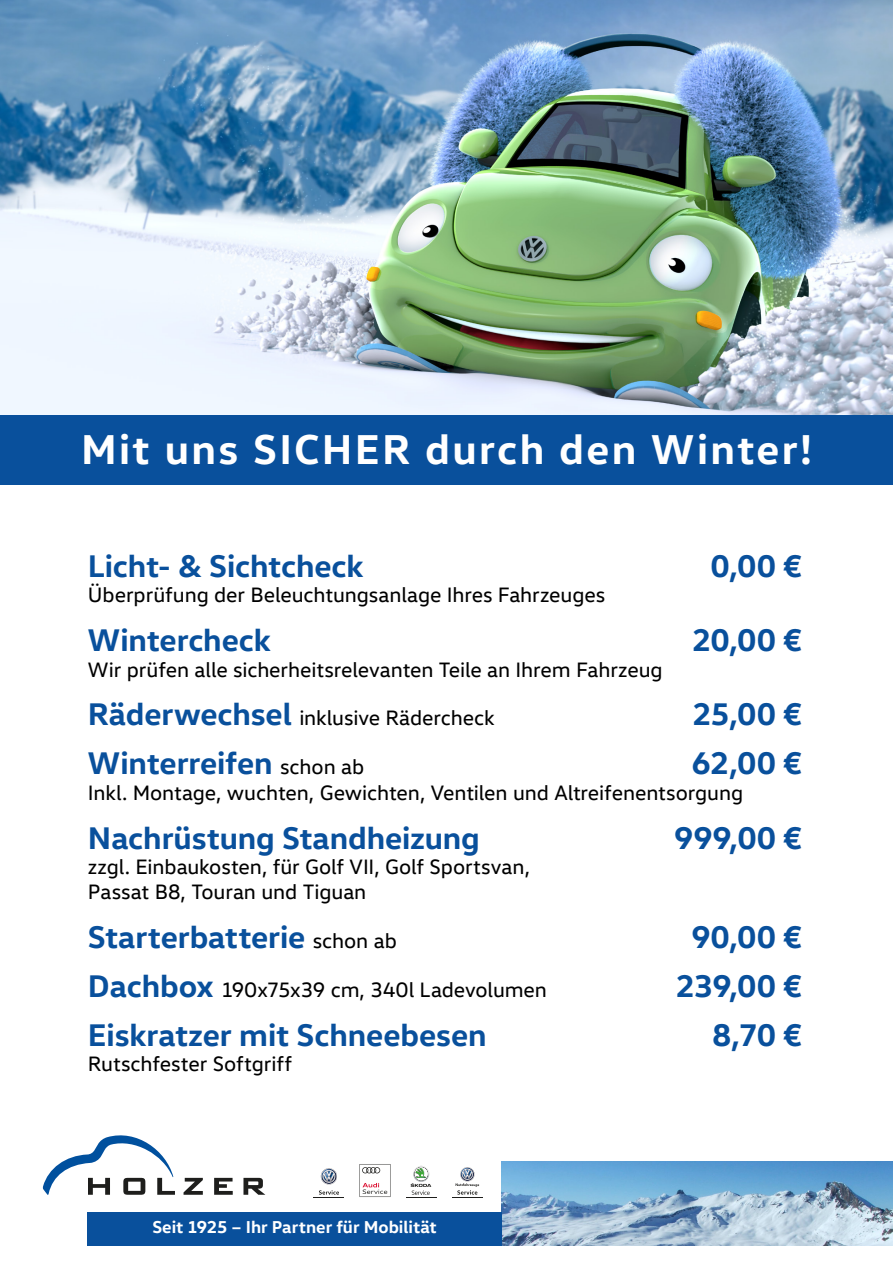
<style>
.page{position:relative;width:893px;height:1263px;background:#fff}
.page>*{position:absolute;margin:0;border:0;box-sizing:border-box;transform-origin:0 0}
.t1{font:700 42.45px "VW Head";letter-spacing:.055em;color:#fff}
.t2{font:700 31.8px "VW Head";letter-spacing:-.005em;color:#09509c}
.t3{font:21.15px/25.5px "VW Head";letter-spacing:-.005em;color:#000}
.t4{font:700 17.55px "VW Head";color:#fff}
.s1{font-weight:700;font-size:31.8px;color:#09509c}
.s2{font-weight:400;font-size:21.15px;color:#000}
</style>
<div class="page">
<img style="left:502px;top:1161px;width:391px;height:85px">
<svg style="left:43px;top:1135px;width:132px;height:60px"></svg>
<svg style="left:184px;top:1178px;width:19px;height:17px"></svg>
<svg style="left:243px;top:1178px;width:22px;height:17px"></svg>
<svg style="left:214px;top:1178px;width:19px;height:17px"></svg>
<div style="left:87px;top:1212px;width:415px;height:34px;background:#09509c"></div>
<img style="left:0;top:0;width:893px;height:415px">
<div style="left:0;top:415px;width:893px;height:69px;background:#09509c"></div>
<svg style="left:360px;top:1164px;width:30px;height:33px"></svg>
<svg style="left:319px;top:1194px;width:20px;height:1px"></svg>
<svg style="left:319px;top:1190px;width:20px;height:4px"></svg>
<svg style="left:320px;top:1168px;width:17px;height:16px"></svg>
<svg style="left:457px;top:1194px;width:21px;height:1px"></svg>
<svg style="left:456px;top:1167px;width:23px;height:27px"></svg>
<svg style="left:411px;top:1166px;width:20px;height:29px"></svg>
<h1 class="t1" style="left:81px;top:422px;width:732px">Mit uns SICHER durch den Winter!</h1>
<h2 class="t2" style="left:88px;top:545px;width:277px">Licht- &amp; Sichtcheck</h2>
<h2 class="t2" style="left:711px;top:545px;width:93px">0,00 €</h2>
<p class="t3" style="left:88px;top:582px;width:519px">Überprüfung der Beleuchtungsanlage Ihres Fahrzeuges</p>
<h2 class="t2" style="left:88px;top:619px;width:184px">Wintercheck</h2>
<h2 class="t2" style="left:692px;top:619px;width:111px">20,00 €</h2>
<p class="t3" style="left:88px;top:656px;width:576px">Wir prüfen alle sicherheitsrelevanten Teile an Ihrem Fahrzeug</p>
<p class="t3" style="left:88px;top:705px;width:408px"><span class="s1">Räderwechsel</span> inklusive Rädercheck</p>
<h2 class="t2" style="left:692px;top:694px;width:111px">25,00 €</h2>
<h2 class="t2" style="left:88px;top:743px;width:278px">Winterreifen <span class="s2">schon ab</span></h2>
<h2 class="t2" style="left:692px;top:743px;width:112px">62,00 €</h2>
<p class="t3" style="left:88px;top:779px;width:657px">Inkl. Montage, wuchten, Gewichten, Ventilen und Altreifenentsorgung</p>
<h2 class="t2" style="left:88px;top:817px;width:393px">Nachrüstung Standheizung</h2>
<h2 class="t2" style="left:675px;top:817px;width:129px">999,00 €</h2>
<p class="t3" style="left:88px;top:853px;width:444px">zzgl. Einbaukosten, für Golf VII, Golf Sportsvan,<br>Passat B8, Touran und Tiguan</p>
<h2 class="t2" style="left:88px;top:917px;width:310px">Starterbatterie <span class="s2">schon ab</span></h2>
<h2 class="t2" style="left:692px;top:917px;width:112px">90,00 €</h2>
<p class="t3" style="left:88px;top:976px;width:461px"><span class="s1">Dachbox</span> 190x75x39 cm, 340l Ladevolumen</p>
<h2 class="t2" style="left:676px;top:965px;width:128px">239,00 €</h2>
<h2 class="t2" style="left:88px;top:1014px;width:400px">Eiskratzer mit Schneebesen</h2>
<h2 class="t2" style="left:713px;top:1014px;width:91px">8,70 €</h2>
<p class="t3" style="left:88px;top:1051px;width:206px">Rutschfester Softgriff</p>
<p class="t4" style="left:152px;top:1216px;width:286px">Seit 1925 – Ihr Partner für Mobilität</p>
</div>
